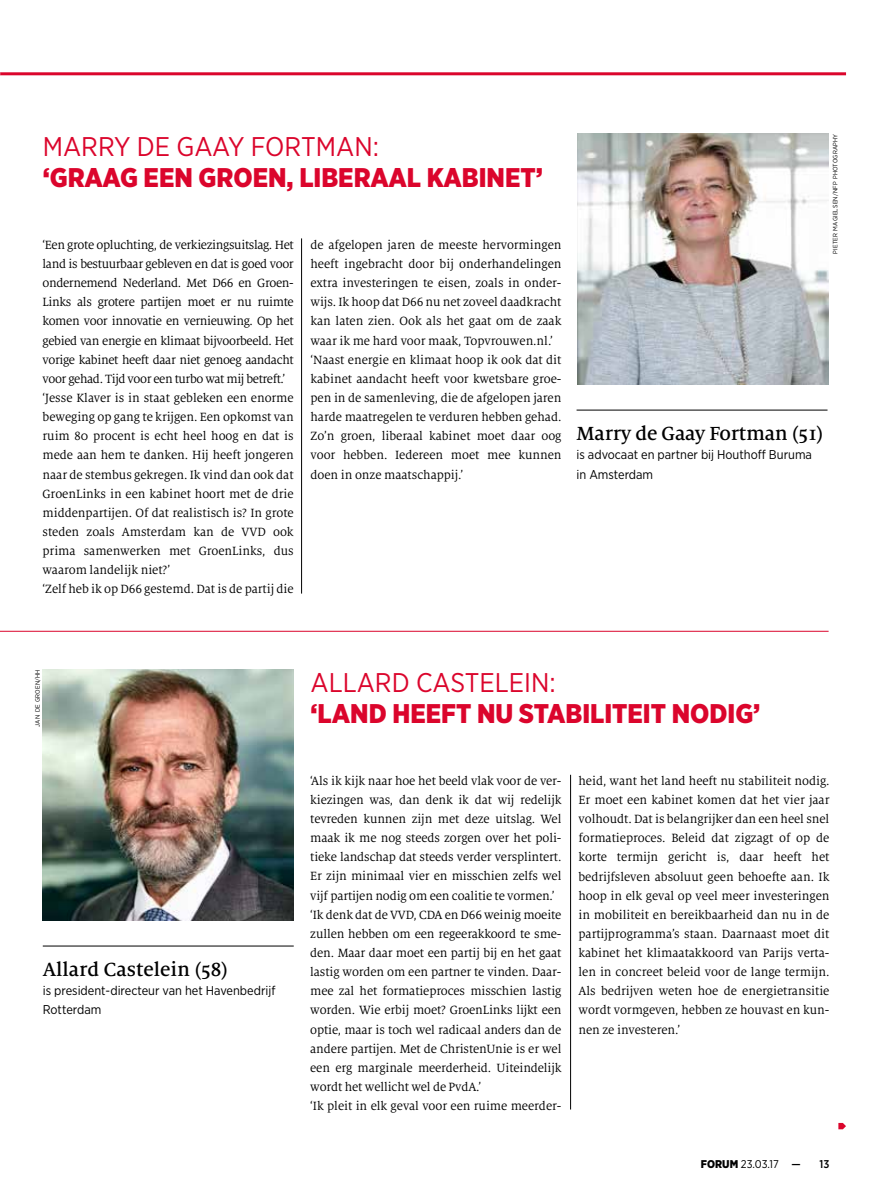
<style>
.page{position:relative;width:872px;height:1191px;background:#fff}
.page>*{position:absolute;margin:0;border:0;box-sizing:border-box;transform-origin:0 0}
.t1{font:900 27px "Gotham Narrow";color:#db052c}
.t2{font:27px "Gotham Narrow";color:#db052c}
.t3{font:500 21px "Milo Serif Pro";color:#000}
.t4{font:13.2px/19.2px "Milo Serif Pro";letter-spacing:-.01em;color:#000}
.t5{font:12.75px/19.2px "Gotham Narrow";color:#000}
.t6{font:11.25px "Gotham Narrow";color:#000}
.t7{font:500 11.25px "Gotham Narrow";color:#000}
.t8{font:6.3px "Gotham Narrow";letter-spacing:.03em;color:#000}
.s1{font-size:6px}
.s2{font-weight:900}
.s3{font-weight:500}
</style>
<div class="page">
<hr style="left:0;top:72px;width:846px;height:3px;background:#db052c">
<svg style="left:838px;top:1123px;width:8px;height:6px"></svg>
<hr style="left:570px;top:774px;width:1px;height:335px;background:#000">
<img style="left:43px;top:669px;width:250px;height:251px">
<hr style="left:301px;top:238px;width:1px;height:355px;background:#000">
<img style="left:578px;top:134px;width:250px;height:251px">
<hr style="left:0;top:631px;width:828px;height:1px;background:#db052c">
<hr style="left:43px;top:945px;width:251px;height:1px;background:#000">
<hr style="left:576px;top:410px;width:251px;height:1px;background:#000">
<h1 class="t2" style="left:43px;top:129px;width:338px">MARRY DE GAAY FORTMAN:</h1>
<h1 class="t1" style="left:43px;top:160px;width:501px">‘GRAAG EEN GROEN, LIBERAAL KABINET’</h1>
<p class="t4" style="left:43px;top:235px;width:253px">‘Een grote opluchting, de verkiezingsuitslag. Het land is bestuurbaar gebleven en dat is goed voor ondernemend Nederland. Met D66 en Groen-Links als grotere partijen moet er nu ruimte komen voor innovatie en vernieuwing. Op het gebied van energie en klimaat bijvoorbeeld. Het vorige kabinet heeft daar niet genoeg aandacht voor gehad. Tijd voor een turbo wat mij betreft.’ ‘Jesse Klaver is in staat gebleken een enorme beweging op gang te krijgen. Een opkomst van ruim 80 procent is echt heel hoog en dat is mede aan hem te danken. Hij heeft jongeren naar de stembus gekregen. Ik vind dan ook dat GroenLinks in een kabinet hoort met de drie middenpartijen. Of dat realistisch is? In grote steden zoals Amsterdam kan de VVD ook prima samenwerken met GroenLinks, dus waarom landelijk niet?’<br>‘Zelf heb ik op D66 gestemd. Dat is de partij die</p>
<p class="t4" style="left:310px;top:235px;width:252px">de afgelopen jaren de meeste hervormingen heeft ingebracht door bij onderhandelingen extra investeringen te eisen, zoals in onder&shy;wijs. Ik hoop dat D66 nu net zoveel daadkracht kan laten zien. Ook als het gaat om de zaak waar ik me hard voor maak, Topvrouwen.nl.’ ‘Naast energie en klimaat hoop ik ook dat dit kabinet aandacht heeft voor kwetsbare groe&shy;pen in de samenleving, die de afgelopen jaren harde maatregelen te verduren hebben gehad.<br>Zo’n groen, liberaal kabinet moet daar oog voor hebben. Iedereen moet mee kunnen doen in onze maatschappij.’</p>
<p class="t8" style="left:831px;top:254px;width:121px;rotate:-90deg">pieter magielsen<span class="s1">/</span>nfp photography</p>
<h2 class="t3" style="left:576px;top:421px;width:248px">Marry de Gaay Fortman (51)</h2>
<p class="t5" style="left:576px;top:445px;width:237px">is advocaat en partner bij Houthoff Buruma in Amsterdam</p>
<p class="t8" style="left:34px;top:726px;width:59px;rotate:-90deg">jan de groen<span class="s1">/</span>hh</p>
<h1 class="t2" style="left:310px;top:665px;width:247px">ALLARD CASTELEIN:</h1>
<h1 class="t1" style="left:310px;top:695px;width:451px">‘LAND HEEFT NU STABILITEIT NODIG’</h1>
<h2 class="t3" style="left:43px;top:957px;width:187px">Allard Castelein (58)</h2>
<p class="t5" style="left:43px;top:981px;width:234px">is president-directeur van het Havenbedrijf<br>Rotterdam</p>
<p class="t4" style="left:310px;top:771px;width:253px">‘Als ik kijk naar hoe het beeld vlak voor de ver&shy;kiezingen was, dan denk ik dat wij redelijk tevreden kunnen zijn met deze uitslag. Wel maak ik me nog steeds zorgen over het poli&shy;tieke landschap dat steeds verder versplintert.<br>Er zijn minimaal vier en misschien zelfs wel vijf partijen nodig om een coalitie te vormen.’ ‘Ik denk dat de VVD, CDA en D66 weinig moeite zullen hebben om een regeerakkoord te sme&shy;den. Maar daar moet een partij bij en het gaat lastig worden om een partner te vinden. Daar&shy;mee zal het formatieproces misschien lastig worden. Wie erbij moet? GroenLinks lijkt een optie, maar is toch wel radicaal anders dan de andere partijen. Met de ChristenUnie is er wel een erg marginale meerderheid. Uiteindelijk wordt het wellicht wel de PvdA.’<br>‘Ik pleit in elk geval voor een ruime meerder-</p>
<p class="t4" style="left:578px;top:771px;width:252px;text-align:justify">heid, want het land heeft nu stabiliteit nodig.<br>Er moet een kabinet komen dat het vier jaar volhoudt. Dat is belangrijker dan een heel snel formatieproces. Beleid dat zigzagt of op de korte termijn gericht is, daar heeft het bedrijfsleven absoluut geen behoefte aan. Ik hoop in elk geval op veel meer investeringen in mobiliteit en bereikbaarheid dan nu in de partijprogramma’s staan. Daarnaast moet dit kabinet het klimaatakkoord van Parijs verta&shy;len in concreet beleid voor de lange termijn.<br>Als bedrijven weten hoe de energietransitie wordt vormgeven, hebben ze houvast en kun&shy;nen ze investeren.’</p>
<p class="t6" style="left:701px;top:1156px;width:102px"><span class="s2">FORUM</span> 23.03.17 <span class="s3">—</span></p>
<p class="t7" style="left:819px;top:1156px;width:11px">13</p>
</div>
